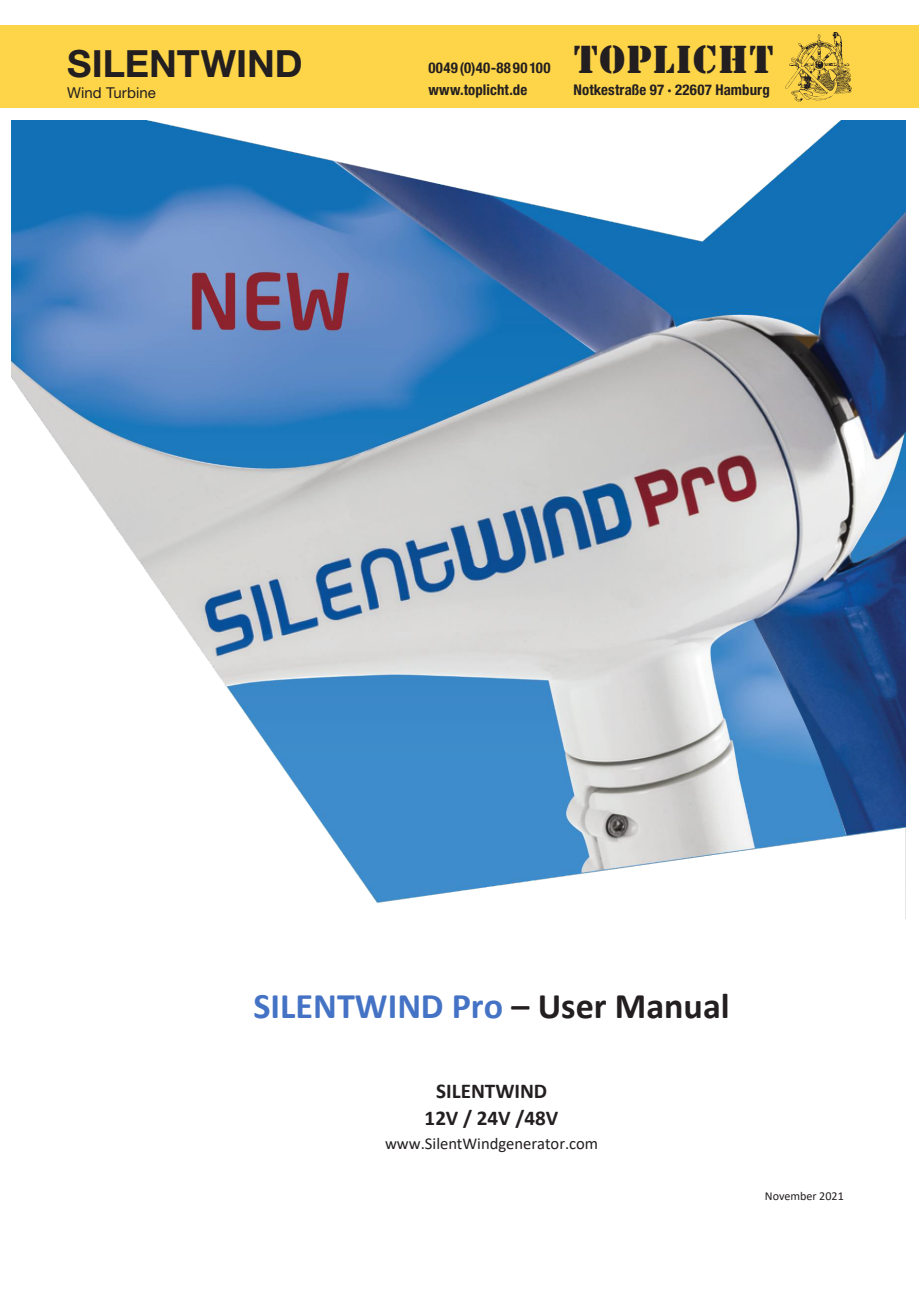
<style>
.page{position:relative;width:919px;height:1289px;background:#fff}
.page>*{position:absolute;margin:0;border:0;box-sizing:border-box;transform-origin:0 0}
.t1{font:40.5px "Stencil";letter-spacing:.03em;color:#231f20}
.t2{font:700 37.5px "Helvetica Neue LTW1 G";color:#231f20}
.t3{font:700 36.15px "Calibri";color:#4472c4}
.t4{font:700 21.15px/27.6px "Calibri";color:#231f20;text-align:center}
.t5{font:16.65px "Calibri";color:#231f20}
.t6{font:15px "Helvetica Neue LTW1 G";letter-spacing:.005em;color:#231f20}
.t7{font:700 condensed 14.85px "Helvetica Neue LTW1 G";letter-spacing:.01em;color:#231f20}
.t8{font:12.15px "Calibri";color:#231f20}
.s1{color:#231f20}
</style>
<div class="page">
<hr style="left:0;top:699px;width:1px;height:39px;background:#231f20">
<img style="left:12px;top:120px;width:893px;height:783px">
<div style="left:0;top:26px;width:918px;height:82px;background:#fed549"></div>
<svg style="left:785px;top:32px;width:66px;height:70px"></svg>
<h2 class="t2" style="left:67px;top:40px;width:237px">SILENTWIND</h2>
<p class="t6" style="left:67px;top:84px;width:90px">Wind Turbine</p>
<p class="t7" style="left:428px;top:59px;width:124px">0049(0)40-8890100</p>
<h1 class="t1" style="left:573px;top:36px;width:201px">toplicht</h1>
<p class="t7" style="left:428px;top:80px;width:100px">www.toplicht.de</p>
<p class="t7" style="left:573px;top:80px;width:198px">Notkestraße 97 · 22607 Hamburg</p>
<h3 class="t3" style="left:253px;top:980px;width:477px">SILENTWIND Pro <span class="s1">– User Manual</span></h3>
<h3 class="t4" style="left:424px;top:1076px;width:135px">SILENTWIND<br>12V / 24V /48V</h3>
<p class="t5" style="left:385px;top:1131px;width:215px">www.SilentWindgenerator.com</p>
<p class="t8" style="left:764px;top:1187px;width:80px">November 2021</p>
</div>
